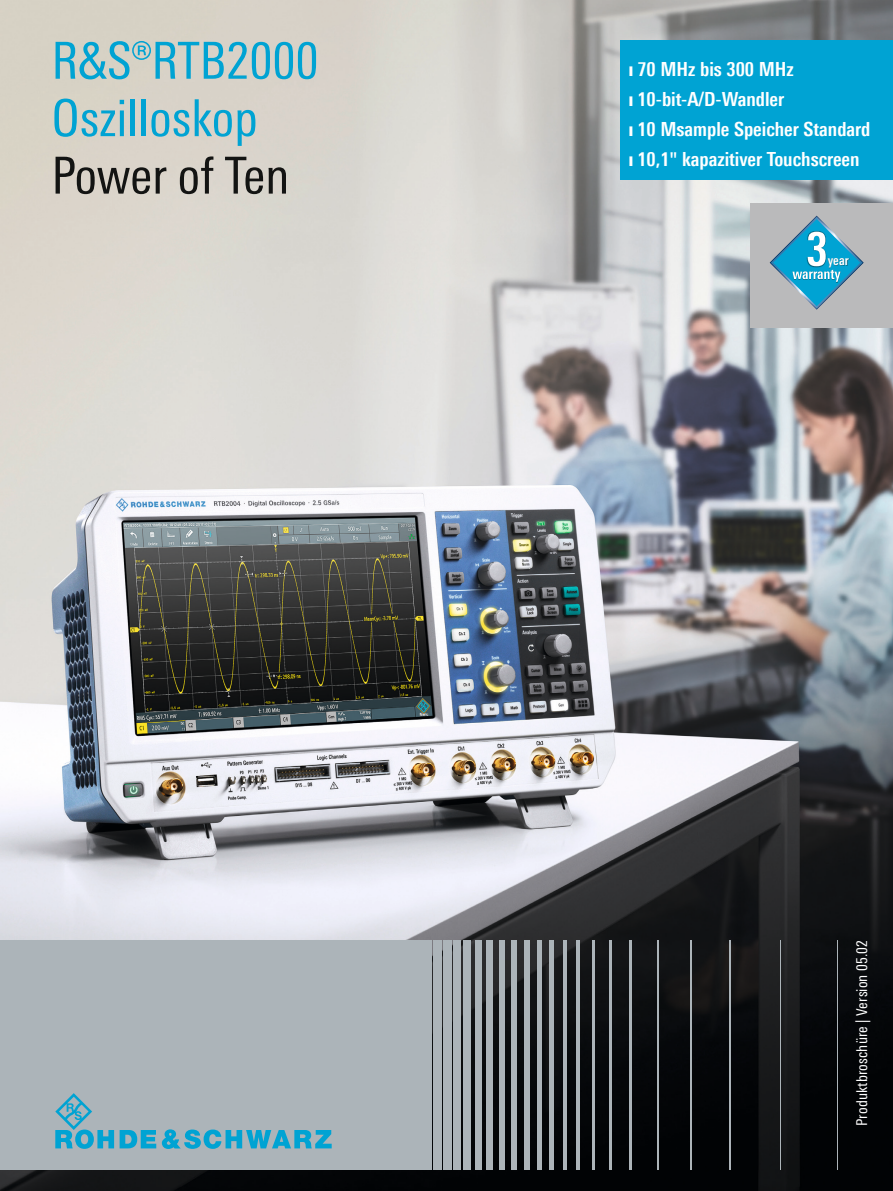
<style>
.page{position:relative;width:893px;height:1191px;background:#fff}
.page>*{position:absolute;margin:0;border:0;box-sizing:border-box;transform-origin:0 0}
.t1{font:51px/57.4px "Linotype Univers 420 Cn";color:#00a3d3}
.t2{font:51px "Linotype Univers 420 Cn";letter-spacing:-.01em;color:#131413}
.t3{font:700 19.5px/30px "Linotype Univers 620 Cn";color:#fff}
.t4{font:15px "Linotype Univers 420 Cn";letter-spacing:.01em;color:#fff}
.t5{font:700 13.35px "Linotype Univers 620 Cn";color:#fff}
.s1{font-family:"Linotype Univers 330";font-weight:300}
</style>
<div class="page">
<img style="left:0;top:0;width:893px;height:1191px">
<div style="left:0;top:940px;width:432px;height:230px;background:#acb4b9"></div>
<div style="left:433px;top:940px;width:9px;height:230px;background:#acb4b9"></div>
<div style="left:443px;top:940px;width:8px;height:230px;background:#acb4b9"></div>
<div style="left:453px;top:940px;width:8px;height:230px;background:#acb4b9"></div>
<div style="left:464px;top:940px;width:7px;height:230px;background:#acb4b9"></div>
<div style="left:475px;top:940px;width:6px;height:230px;background:#acb4b9"></div>
<div style="left:487px;top:940px;width:6px;height:230px;background:#acb4b9"></div>
<div style="left:499px;top:940px;width:6px;height:230px;background:#acb4b9"></div>
<div style="left:511px;top:940px;width:6px;height:230px;background:#acb4b9"></div>
<div style="left:524px;top:940px;width:5px;height:230px;background:#acb4b9"></div>
<hr style="left:537px;top:940px;width:4px;height:230px;background:#acb4b9">
<hr style="left:550px;top:940px;width:4px;height:230px;background:#acb4b9">
<hr style="left:563px;top:940px;width:4px;height:230px;background:#acb4b9">
<hr style="left:576px;top:940px;width:4px;height:230px;background:#acb4b9">
<hr style="left:592px;top:940px;width:3px;height:230px;background:#acb4b9">
<hr style="left:609px;top:940px;width:3px;height:230px;background:#acb4b9">
<hr style="left:630px;top:940px;width:2px;height:230px;background:#acb4b9">
<hr style="left:658px;top:940px;width:1px;height:230px;background:#acb4b9">
<hr style="left:690px;top:940px;width:2px;height:230px;background:#acb4b9">
<hr style="left:730px;top:940px;width:1px;height:230px;background:#acb4b9">
<hr style="left:780px;top:940px;width:1px;height:230px;background:#acb4b9">
<hr style="left:837px;top:940px;width:1px;height:230px;background:#acb4b9">
<svg style="left:120px;top:1130px;width:36px;height:18px"></svg>
<svg style="left:55px;top:1093px;width:59px;height:56px"></svg>
<svg style="left:162px;top:1129px;width:170px;height:20px"></svg>
<div style="left:620px;top:40px;width:273px;height:140px;background:#00a3d3"></div>
<div style="left:750px;top:203px;width:143px;height:124px;background:#bababb"></div>
<svg style="left:770px;top:216px;width:94px;height:94px"></svg>
<img style="left:828px;top:254px;width:21px;height:15px">
<h1 class="t1" style="left:51px;top:32px;width:269px">R&amp;S®RTB2000<br>Oszilloskop</h1>
<h1 class="t2" style="left:51px;top:146px;width:239px">Power of Ten</h1>
<p class="t3" style="left:629px;top:54px;width:243px"><span class="s1">❙</span> 70 MHz bis 300 MHz<br><span class="s1">❙</span> 10-bit-A/D-Wandler<br><span class="s1">❙</span> 10 Msample Speicher Standard <span class="s1">❙</span> 10,1" kapazitiver Touchscreen</p>
<p class="t5" style="left:828px;top:253px;width:22px">year</p>
<p class="t4" style="left:853px;top:1126px;width:188px;rotate:-90deg">Produktbroschüre | Version 05.02</p>
</div>
